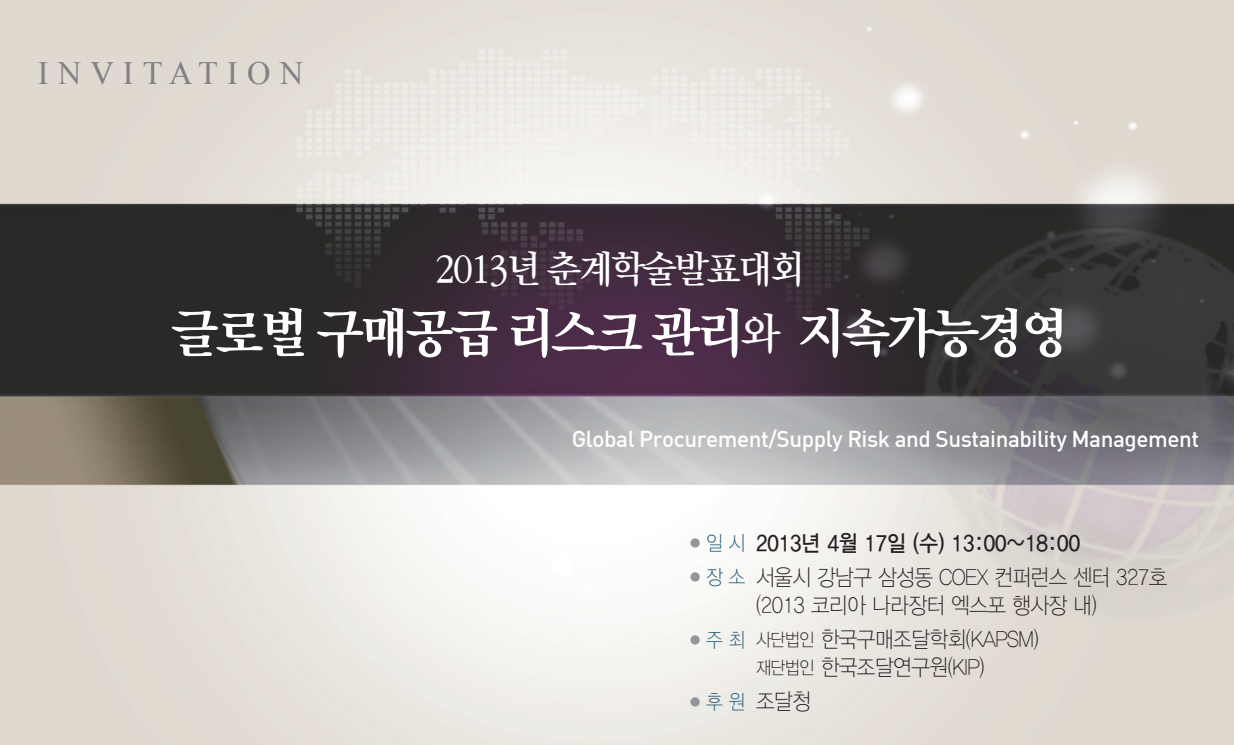
<style>
.page{position:relative;width:1234px;height:745px;background:#fff}
.page>*{position:absolute;margin:0;border:0;box-sizing:border-box;transform-origin:0 0}
.t1{font:52.5px "Rix M Mj EB";letter-spacing:-.05em;color:#fff}
.t2{font:37.5px "Rix M Mj B";letter-spacing:-.05em;color:#fff}
.t3{font:32.5px "Times New Roman";letter-spacing:.28em;color:#808285}
.t4{font:22.5px/27.5px "YDIYGO310";letter-spacing:-.025em;color:#231f20;text-align:center;scale:.9 1}
.t5{font:22.5px "Dinmed";letter-spacing:-.02em;color:#fff}
.t6{font:22.5px "YDIYGO330";color:#231f20;scale:.9 1}
.s1{font-family:"Rix M Mj B";font-size:42.5px}
.s2{font-family:"YDIYGO310";font-size:13.5px;color:#939598}
.s3{font-family:"YDIYGO310";font-size:20.25px;color:#215876}
.s4{font-size:13.5px;color:#939598}
.s5{font-size:20.25px;color:#215876}
.s6{font-size:18px}
</style>
<div class="page">
<img style="left:0;top:0;width:1233px;height:744px">
<h3 class="t3" style="left:38px;top:51px;width:267px">INVITATION</h3>
<h2 class="t2" style="left:435px;top:249px;width:370px">2013년 춘계학술발표대회</h2>
<h1 class="t1" style="left:171px;top:305px;width:898px">글로벌 구매공급 리스크 관리<span class="s1">와</span> 지속가능경영</h1>
<p class="t5" style="left:571px;top:424px;width:628px">Global Procurement/Supply Risk and Sustainability Management</p>
<p class="t6" style="left:688px;top:530px;width:436px"><span class="s2">●</span> <span class="s3">일 시</span> 2013년 4월 17일 (수) 13:00~18:00</p>
<p class="t4" style="left:688px;top:563px;width:533px"><span class="s4">●</span> <span class="s5">장 소</span> 서울시 강남구 삼성동 COEX 컨퍼런스 센터 327호 (2013 코리아 나라장터 엑스포 행사장 내)</p>
<p class="t4" style="left:688px;top:625px;width:390px"><span class="s4">●</span> <span class="s5">주 최</span> <span class="s6">사단법인</span> 한국구매조달학회(KAPSM) <span class="s6">재단법인</span> 한국조달연구원(KIP)</p>
<p class="t4" style="left:688px;top:688px;width:137px"><span class="s4">●</span> <span class="s5">후 원</span> 조달청</p>
</div>
